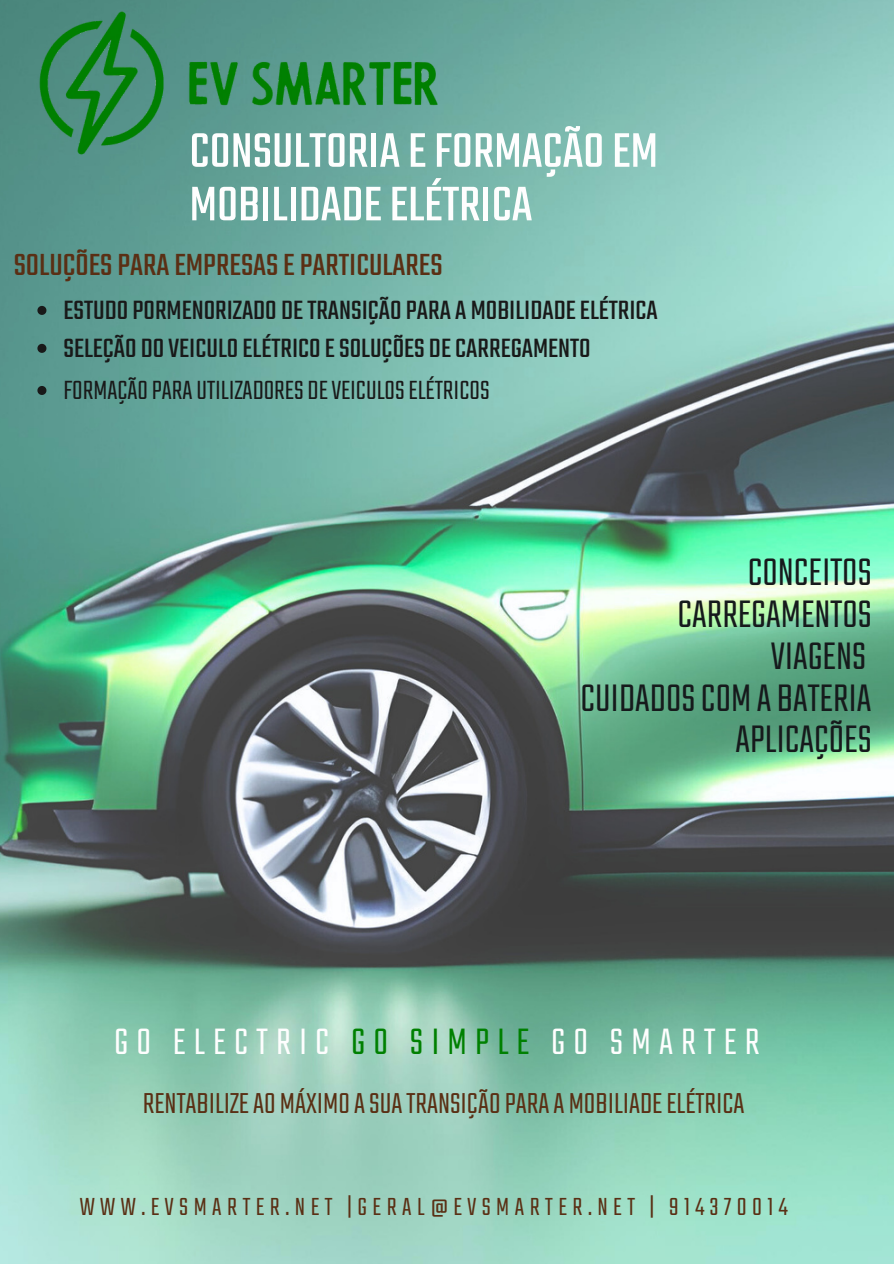
<style>
.page{position:relative;width:894px;height:1264px;background:#fff}
.page>*{position:absolute;margin:0;border:0;box-sizing:border-box;transform-origin:0 0}
.t1{font:53.55px/53.6px "Teko";color:#fefefe}
.t2{font:300 42.6px "Teko";color:#161a1c}
.t3{font:300 40.8px "Teko";letter-spacing:.2em;color:#fefefe}
.t4{font:33.75px "Teko";color:#5a2f14}
.t5{font:300 31.95px "Teko";color:#5a2f14}
.t6{font:29.25px "Teko";color:#191919}
.t7{font:300 29.25px "Teko";color:#191919}
.t8{font:300 27.45px "Teko";letter-spacing:.2em;color:#5a2f14}
.s1{color:#008001}
</style>
<div class="page">
<img style="left:0;top:0;width:893px;height:1263px">
<img style="left:14px;top:9px;width:446px;height:161px">
<svg style="left:37px;top:306px;width:9px;height:9px"></svg>
<svg style="left:37px;top:386px;width:9px;height:9px"></svg>
<svg style="left:37px;top:344px;width:9px;height:9px"></svg>
<p class="t1" style="left:189px;top:127px;width:470px">CONSULTORIAEFORMAÇÃOEM<br>MOBILIDADEELÉTRICA</p>
<p class="t4" style="left:14px;top:243px;width:430px">SOLUÇÕESPARAEMPRESASEPARTICULARES</p>
<p class="t6" style="left:63px;top:291px;width:595px">ESTUDOPORMENORIZADO DETRANSIÇÃOPARAA MOBILIDADEELÉTRICA</p>
<p class="t6" style="left:63px;top:329px;width:528px">SELEÇÃO DOVEICULOELÉTRICOESOLUÇÕES DECARREGAMENTO</p>
<p class="t7" style="left:63px;top:371px;width:427px">FORMAÇÃOPARAUTILIZADORESDEVEICULOSELÉTRICOS</p>
<p class="t2" style="left:747px;top:544px;width:125px">CONCEITOS</p>
<p class="t2" style="left:677px;top:586px;width:195px">CARREGAMENTOS</p>
<p class="t2" style="left:770px;top:628px;width:96px">VIAGENS</p>
<p class="t2" style="left:580px;top:669px;width:292px">CUIDADOSCOM ABATERIA</p>
<p class="t2" style="left:735px;top:711px;width:137px">APLICAÇÕES</p>
<p class="t3" style="left:114px;top:1014px;width:647px">GO ELECTRIC <span class="s1">GO SIMPLE</span> GO SMARTER</p>
<p class="t5" style="left:143px;top:1082px;width:603px">RENTABILIZEAO MÁXIMOASUATRANSIÇÃOPARAA MOBILIADEELÉTRICA</p>
<p class="t8" style="left:80px;top:1188px;width:709px">WWW.EVSMARTER.NET |GERAL@EVSMARTER.NET | 914370014</p>
</div>
